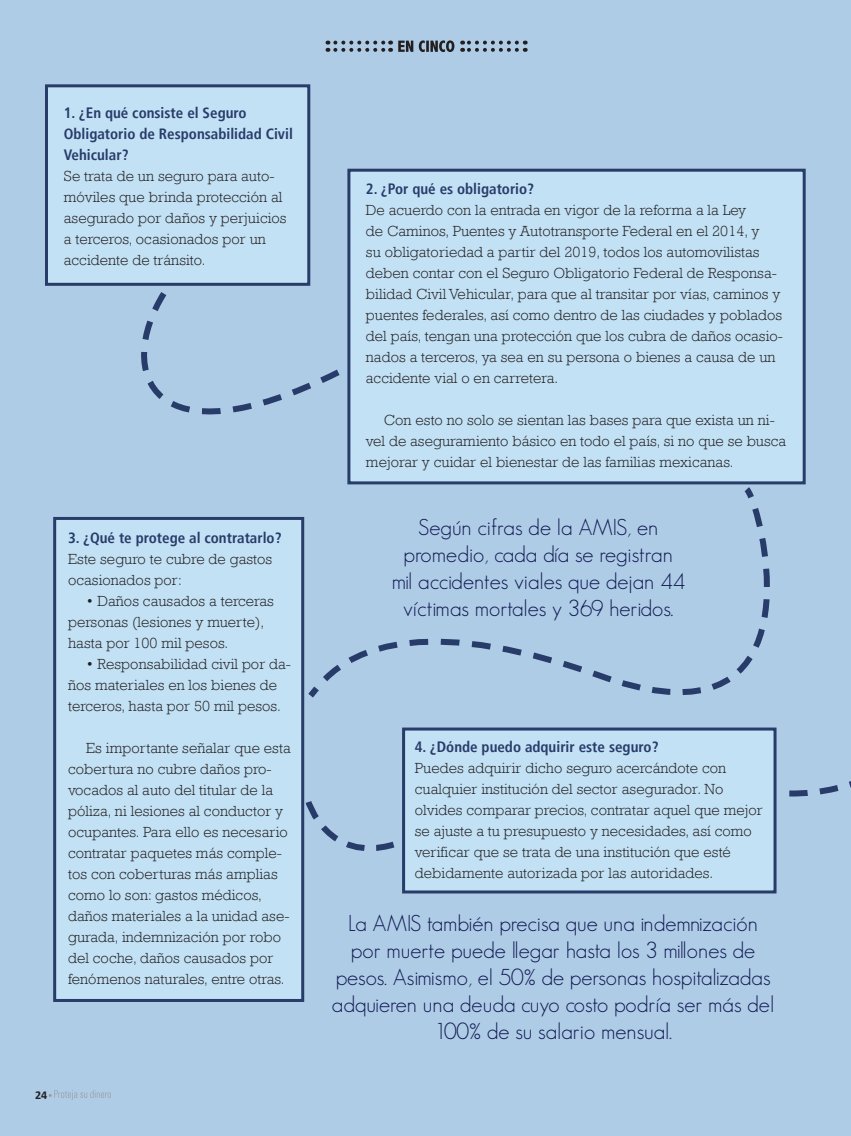
<style>
.page{position:relative;width:851px;height:1136px;background:#fff}
.page>*{position:absolute;margin:0;border:0;box-sizing:border-box;transform-origin:0 0}
.t1{font:300 22.5px/27px "Geosans";color:#111a53;text-align:center}
.t2{font:300 15px/21px "Rockwell";letter-spacing:.005em;color:#231f20}
.t3{font:700 condensed 15px/21px "Frutiger LT";color:#283c6a}
.t4{font:700 12px "Calibri";color:#231f20}
</style>
<div class="page">
<div style="left:0;top:0;width:850px;height:1135px;background:#afcce7"></div>
<svg style="left:49px;top:1090px;width:62px;height:9px"></svg>
<svg style="left:335px;top:41px;width:56px;height:11px"></svg>
<svg style="left:462px;top:41px;width:55px;height:11px"></svg>
<svg style="left:398px;top:40px;width:56px;height:12px"></svg>
<div style="left:45px;top:84px;width:265px;height:202px;background:#c2e1f5;border:3px solid #283c6a"></div>
<div style="left:347px;top:169px;width:458px;height:315px;background:#c2e1f5;border:3px solid #283c6a"></div>
<div style="left:53px;top:517px;width:251px;height:484px;background:#c2e1f5;border:3px solid #283c6a"></div>
<div style="left:402px;top:727px;width:374px;height:166px;background:#c2e1f5;border:3px solid #283c6a"></div>
<svg style="left:115px;top:285px;width:225px;height:130px"></svg>
<svg style="left:609px;top:508px;width:168px;height:228px"></svg>
<svg style="left:302px;top:481px;width:456px;height:223px"></svg>
<svg style="left:302px;top:795px;width:93px;height:68px"></svg>
<svg style="left:789px;top:781px;width:61px;height:16px"></svg>
<p class="t3" style="left:64px;top:102px;width:231px">1. ¿En qué consiste el Seguro<br>Obligatorio de Responsabilidad Civil<br>Vehicular?</p>
<p class="t2" style="left:64px;top:165px;width:224px">Se trata de un seguro para auto&shy;móviles que brinda protección al asegurado por daños y perjuicios a terceros, ocasionados por un accidente de tránsito.</p>
<p class="t3" style="left:366px;top:178px;width:170px">2. ¿Por qué es obligatorio?</p>
<p class="t2" style="left:366px;top:199px;width:418px">De acuerdo con la entrada en vigor de la reforma a la Ley<br>de Caminos, Puentes y Autotransporte Federal en el 2014, y<br>su obligatoriedad a partir del 2019, todos los automovilistas deben contar con el Seguro Obligatorio Federal de Responsa&shy;bilidad Civil Vehicular, para que al transitar por vías, caminos y puentes federales, así como dentro de las ciudades y poblados del país, tengan una protección que los cubra de daños ocasio&shy;nados a terceros, ya sea en su persona o bienes a causa de un accidente vial o en carretera.</p>
<p class="t2" style="left:366px;top:409px;width:421px;text-indent:18px">Con esto no solo se sientan las bases para que exista un ni&shy;vel de aseguramiento básico en todo el país, si no que se busca mejorar y cuidar el bienestar de las familias mexicanas.</p>
<h1 class="t1" style="left:392px;top:514px;width:294px">Según cifras de la AMIS, en promedio, cada día se registran mil accidentes viales que dejan 44 víctimas mortales y 369 heridos.</h1>
<p class="t3" style="left:68px;top:527px;width:215px">3. ¿Qué te protege al contratarlo?</p>
<p class="t2" style="left:68px;top:548px;width:206px">Este seguro te cubre de gastos ocasionados por:</p>
<p class="t2" style="left:68px;top:590px;width:207px;text-indent:18px">• Daños causados a terceras personas (lesiones y muerte), hasta por 100 mil pesos.</p>
<p class="t2" style="left:68px;top:653px;width:224px;text-indent:18px">• Responsabilidad civil por da&shy;ños materiales en los bienes de terceros, hasta por 50 mil pesos.</p>
<p class="t2" style="left:68px;top:737px;width:224px;text-indent:18px">Es importante señalar que esta cobertura no cubre daños pro&shy;vocados al auto del titular de la póliza, ni lesiones al conductor y ocupantes. Para ello es necesario contratar paquetes más comple&shy;tos con coberturas más amplias como lo son: gastos médicos, daños materiales a la unidad ase&shy;gurada, indemnización por robo del coche, daños causados por fenómenos naturales, entre otras.</p>
<p class="t3" style="left:415px;top:735px;width:245px">4. ¿Dónde puedo adquirir este seguro?</p>
<p class="t2" style="left:415px;top:756px;width:349px">Puedes adquirir dicho seguro acercándote con cualquier institución del sector asegurador. No olvides comparar precios, contratar aquel que mejor se ajuste a tu presupuesto y necesidades, así como verificar que se trata de una institución que esté debidamente autorizada por las autoridades.</p>
<h1 class="t1" style="left:332px;top:909px;width:444px">La AMIS también precisa que una indemnización por muerte puede llegar hasta los 3 millones de pesos. Asimismo, el 50% de personas hospitalizadas adquieren una deuda cuyo costo podría ser más del 100% de su salario mensual.</h1>
<p class="t4" style="left:35px;top:1086px;width:14px">24</p>
</div>
